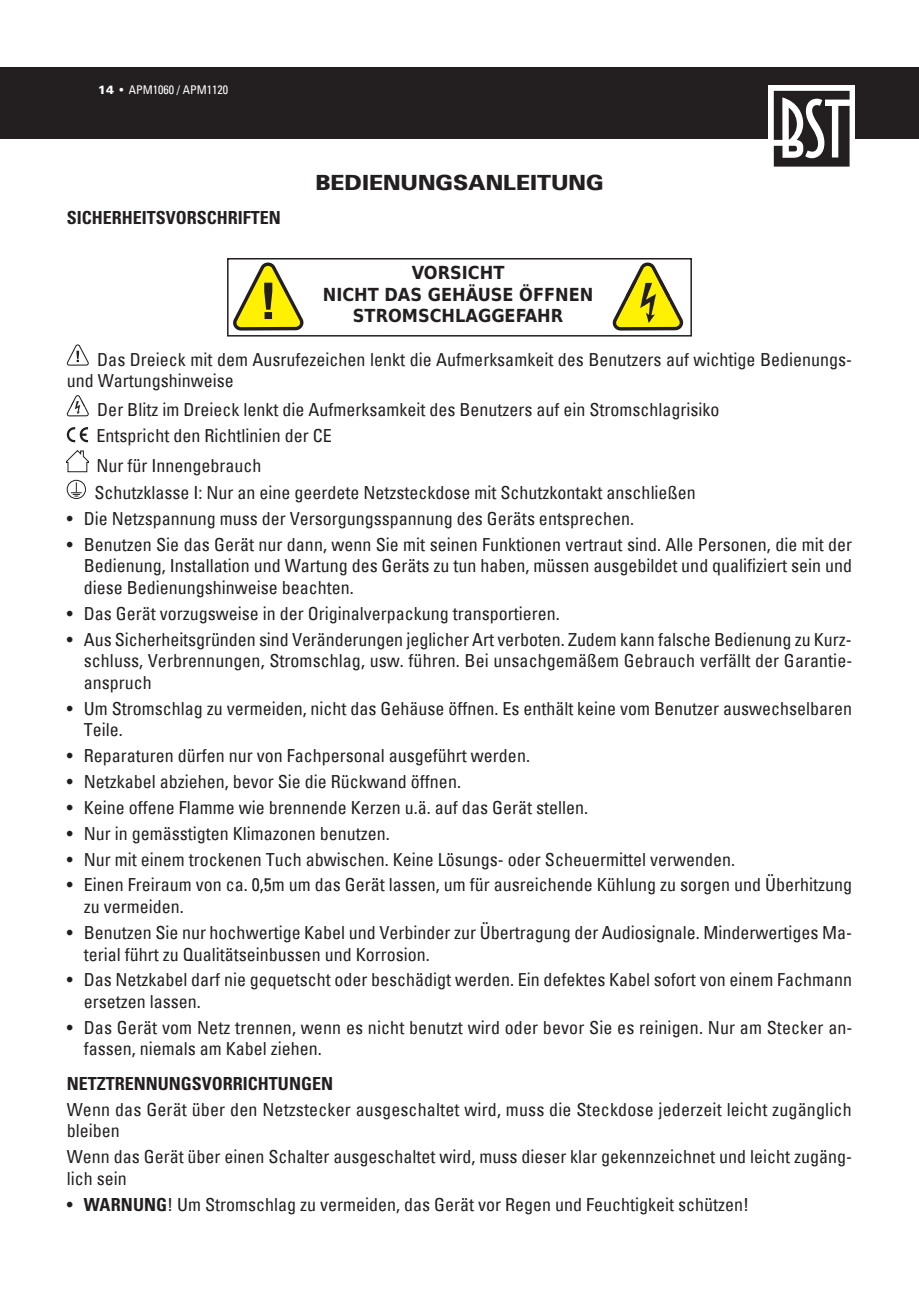
<style>
.page{position:relative;width:919px;height:1289px;background:#fff}
.page>*{position:absolute;margin:0;border:0;box-sizing:border-box;transform-origin:0 0}
.t1{font:900 21px "Univers 75";color:#231f20}
.t2{font:condensed 18px/21.6px "Univers";color:#231f20}
.t3{font:700 condensed 18px "Univers LT Std";color:#231f20}
.t4{font:700 18px/21.6px "DejaVu Sans Condensed";color:#231f20;text-align:center}
.t5{font:condensed 12px "Univers";color:#fff}
.s1{font-weight:900;font-stretch:normal}
.s2{font-family:"Univers LT Std";font-weight:700}
</style>
<div class="page">
<svg style="left:233px;top:262px;width:70px;height:68px"></svg>
<svg style="left:612px;top:262px;width:71px;height:68px"></svg>
<img style="left:626px;top:302px;width:43px;height:22px">
<img style="left:626px;top:280px;width:43px;height:22px">
<div style="left:227px;top:258px;width:465px;height:78px;border:2px solid #231f20"></div>
<svg style="left:67px;top:344px;width:22px;height:22px"></svg>
<svg style="left:67px;top:395px;width:22px;height:21px"></svg>
<img style="left:71px;top:407px;width:14px;height:7px">
<img style="left:71px;top:401px;width:14px;height:6px">
<svg style="left:67px;top:427px;width:21px;height:15px"></svg>
<svg style="left:67px;top:450px;width:21px;height:22px"></svg>
<div style="left:67px;top:480px;width:19px;height:19px;border:1px solid #231f20;border-radius:50%"></div>
<svg style="left:71px;top:482px;width:10px;height:14px"></svg>
<div style="left:0;top:67px;width:918px;height:71px;background:#231f20"></div>
<div style="left:768px;top:86px;width:87px;height:86px;background:#fff"></div>
<svg style="left:773px;top:91px;width:76px;height:76px"></svg>
<p class="t5" style="left:98px;top:82px;width:131px"><span class="s1">14</span> • APM1060 / APM1120</p>
<p class="t3" style="left:67px;top:207px;width:216px">SICHERHEITSVORSCHRIFTEN</p>
<p class="t1" style="left:315px;top:169px;width:290px">BEDIENUNGSANLEITUNG</p>
<p class="t4" style="left:323px;top:261px;width:272px">VORSICHT<br>NICHT DAS GEHÄUSE ÖFFNEN<br>STROMSCHLAGGEFAHR</p>
<p class="t2" style="left:67px;top:348px;width:786px;text-indent:31px">Das Dreieck mit dem Ausrufezeichen lenkt die Aufmerksamkeit des Benutzers auf wichtige Bedienungs&shy;und Wartungshinweise</p>
<p class="t2" style="left:97px;top:397px;width:624px;line-height:25.8px">Der Blitz im Dreieck lenkt die Aufmerksamkeit des Benutzers auf ein Stromschlagrisiko<br>Entspricht den Richtlinien der CE</p>
<p class="t2" style="left:94px;top:452px;width:602px;line-height:26.8px">Nur für Innengebrauch<br>Schutzklasse I: Nur an eine geerdete Netzsteckdose mit Schutzkontakt anschließen</p>
<p class="t2" style="left:67px;top:507px;width:568px">• Die Netzspannung muss der Versorgungsspannung des Geräts entsprechen.</p>
<p class="t2" style="left:84px;top:533px;width:769px;text-align:justify;text-indent:-17px">• Benutzen Sie das Gerät nur dann, wenn Sie mit seinen Funktionen vertraut sind. Alle Personen, die mit der Bedienung, Installation und Wartung des Geräts zu tun haben, müssen ausgebildet und qualifiziert sein und diese Bedienungshinweise beachten.</p>
<p class="t2" style="left:67px;top:602px;width:494px">• Das Gerät vorzugsweise in der Originalverpackung transportieren.</p>
<p class="t2" style="left:84px;top:628px;width:770px;text-align:justify;text-indent:-17px">• Aus Sicherheitsgründen sind Veränderungen jeglicher Art verboten. Zudem kann falsche Bedienung zu Kurz&shy;schluss, Verbrennungen, Stromschlag, usw. führen. Bei unsachgemäßem Gebrauch verfällt der Garantie&shy;anspruch</p>
<p class="t2" style="left:84px;top:697px;width:769px;text-indent:-17px">• Um Stromschlag zu vermeiden, nicht das Gehäuse öffnen. Es enthält keine vom Benutzer auswechselbaren<br>Teile.</p>
<p class="t2" style="left:67px;top:744px;width:464px">• Reparaturen dürfen nur von Fachpersonal ausgeführt werden.</p>
<p class="t2" style="left:67px;top:770px;width:395px">• Netzkabel abziehen, bevor Sie die Rückwand öffnen.</p>
<p class="t2" style="left:67px;top:796px;width:522px">• Keine offene Flamme wie brennende Kerzen u.ä. auf das Gerät stellen.</p>
<p class="t2" style="left:67px;top:822px;width:324px">• Nur in gemässtigten Klimazonen benutzen.</p>
<p class="t2" style="left:67px;top:848px;width:669px">• Nur mit einem trockenen Tuch abwischen. Keine Lösungs- oder Scheuermittel verwenden.</p>
<p class="t2" style="left:84px;top:874px;width:769px;text-indent:-17px">• Einen Freiraum von ca. 0,5m um das Gerät lassen, um für ausreichende Kühlung zu sorgen und Überhitzung zu vermeiden.</p>
<p class="t2" style="left:84px;top:921px;width:769px;text-indent:-17px">• Benutzen Sie nur hochwertige Kabel und Verbinder zur Übertragung der Audiosignale. Minderwertiges Ma&shy;terial führt zu Qualitätseinbussen und Korrosion.</p>
<p class="t2" style="left:84px;top:968px;width:769px;text-indent:-17px">• Das Netzkabel darf nie gequetscht oder beschädigt werden. Ein defektes Kabel sofort von einem Fachmann ersetzen lassen.</p>
<p class="t2" style="left:84px;top:1016px;width:770px;text-indent:-17px">• Das Gerät vom Netz trennen, wenn es nicht benutzt wird oder bevor Sie es reinigen. Nur am Stecker an&shy;fassen, niemals am Kabel ziehen.</p>
<p class="t3" style="left:67px;top:1072px;width:268px">NETZTRENNUNGSVORRICHTUNGEN</p>
<p class="t2" style="left:67px;top:1098px;width:786px">Wenn das Gerät über den Netzstecker ausgeschaltet wird, muss die Steckdose jederzeit leicht zugänglich bleiben</p>
<p class="t2" style="left:67px;top:1145px;width:786px">Wenn das Gerät über einen Schalter ausgeschaltet wird, muss dieser klar gekennzeichnet und leicht zugäng&shy;lich sein</p>
<p class="t2" style="left:67px;top:1193px;width:684px">• <span class="s2">WARNUNG</span>! Um Stromschlag zu vermeiden, das Gerät vor Regen und Feuchtigkeit schützen!</p>
</div>
